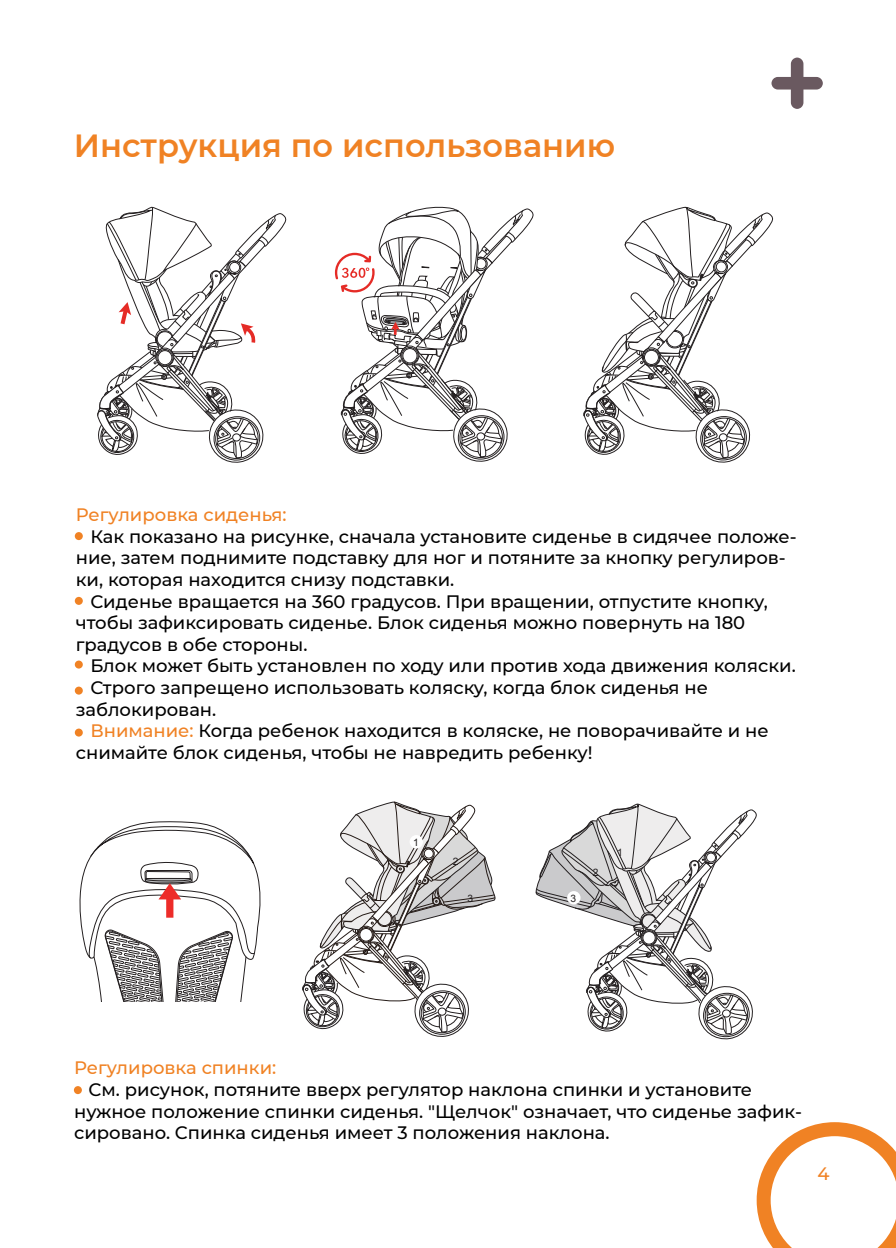
<style>
.page{position:relative;width:896px;height:1248px;background:#fff}
.page>*{position:absolute;margin:0;border:0;box-sizing:border-box;transform-origin:0 0}
.t1{font:600 32px "Montserrat";color:#f08224}
.t2{font:500 18px/21.6px "Montserrat";color:#000}
.t3{font:500 18px "Montserrat";color:#f08224}
.t4{font:10.2px "Arial";color:#231f20}
.s1{color:#f08224}
</style>
<div class="page">
<svg style="left:771px;top:57px;width:52px;height:52px"></svg>
<svg style="left:756px;top:1122px;width:140px;height:125px"></svg>
<div style="left:75px;top:532px;width:8px;height:8px;background:#f08224;border-radius:50%"></div>
<div style="left:75px;top:597px;width:8px;height:8px;background:#f08224;border-radius:50%"></div>
<div style="left:75px;top:660px;width:8px;height:8px;background:#f08224;border-radius:50%"></div>
<div style="left:75px;top:686px;width:8px;height:8px;background:#f08224;border-radius:50%"></div>
<div style="left:75px;top:728px;width:8px;height:8px;background:#f08224;border-radius:50%"></div>
<svg style="left:74px;top:1085px;width:8px;height:8px"></svg>
<svg style="left:97px;top:206px;width:190px;height:257px"></svg>
<svg style="left:335px;top:206px;width:199px;height:256px"></svg>
<svg style="left:583px;top:206px;width:190px;height:257px"></svg>
<svg style="left:79px;top:821px;width:181px;height:181px"></svg>
<svg style="left:302px;top:801px;width:194px;height:236px"></svg>
<svg style="left:535px;top:803px;width:222px;height:237px"></svg>
<h1 class="t1" style="left:74px;top:123px;width:543px">Инструкция по использованию</h1>
<p class="t3" style="left:76px;top:502px;width:212px">Регулировка сиденья:</p>
<p class="t2" style="left:90px;top:525px;width:708px">Как показано на рисунке, сначала установите сиденье в сидячее положе-</p>
<p class="t2" style="left:76px;top:546px;width:711px">ние, затем поднимите подставку для ног и потяните за кнопку регулиров-</p>
<p class="t2" style="left:76px;top:568px;width:380px">ки, которая находится снизу подставки.</p>
<p class="t2" style="left:90px;top:589px;width:679px">Сиденье вращается на 360 градусов. При вращении, отпустите кнопку,</p>
<p class="t2" style="left:76px;top:611px;width:671px">чтобы зафиксировать сиденье. Блок сиденья можно повернуть на 180</p>
<p class="t2" style="left:76px;top:633px;width:233px">градусов в обе стороны.</p>
<p class="t2" style="left:90px;top:654px;width:707px">Блок может быть установлен по ходу или против хода движения коляски.</p>
<p class="t2" style="left:90px;top:676px;width:619px">Строго запрещено использовать коляску, когда блок сиденья не</p>
<p class="t2" style="left:76px;top:697px;width:142px">заблокирован.</p>
<p class="t2" style="left:90px;top:719px;width:680px"><span class="s1">Внимание:</span> Когда ребенок находится в коляске, не поворачивайте и не</p>
<p class="t2" style="left:76px;top:741px;width:518px">снимайте блок сиденья, чтобы не навредить ребенку!</p>
<p class="t4" style="left:413px;top:835px;width:7px">1</p>
<p class="t4" style="left:453px;top:854px;width:7px">2</p>
<p class="t4" style="left:467px;top:891px;width:7px">3</p>
<p class="t4" style="left:570px;top:891px;width:7px">3</p>
<p class="t4" style="left:593px;top:865px;width:7px">2</p>
<p class="t4" style="left:617px;top:845px;width:7px">1</p>
<p class="t3" style="left:74px;top:1055px;width:204px">Регулировка спинки:</p>
<p class="t2" style="left:74px;top:1077px;width:729px;text-indent:15px">См. рисунок, потяните вверх регулятор наклона спинки и установите нужное положение спинки сиденья. "Щелчок" означает, что сиденье зафик&shy;сировано. Спинка сиденья имеет 3 положения наклона.</p>
<p class="t3" style="left:817px;top:1160px;width:14px">4</p>
</div>
